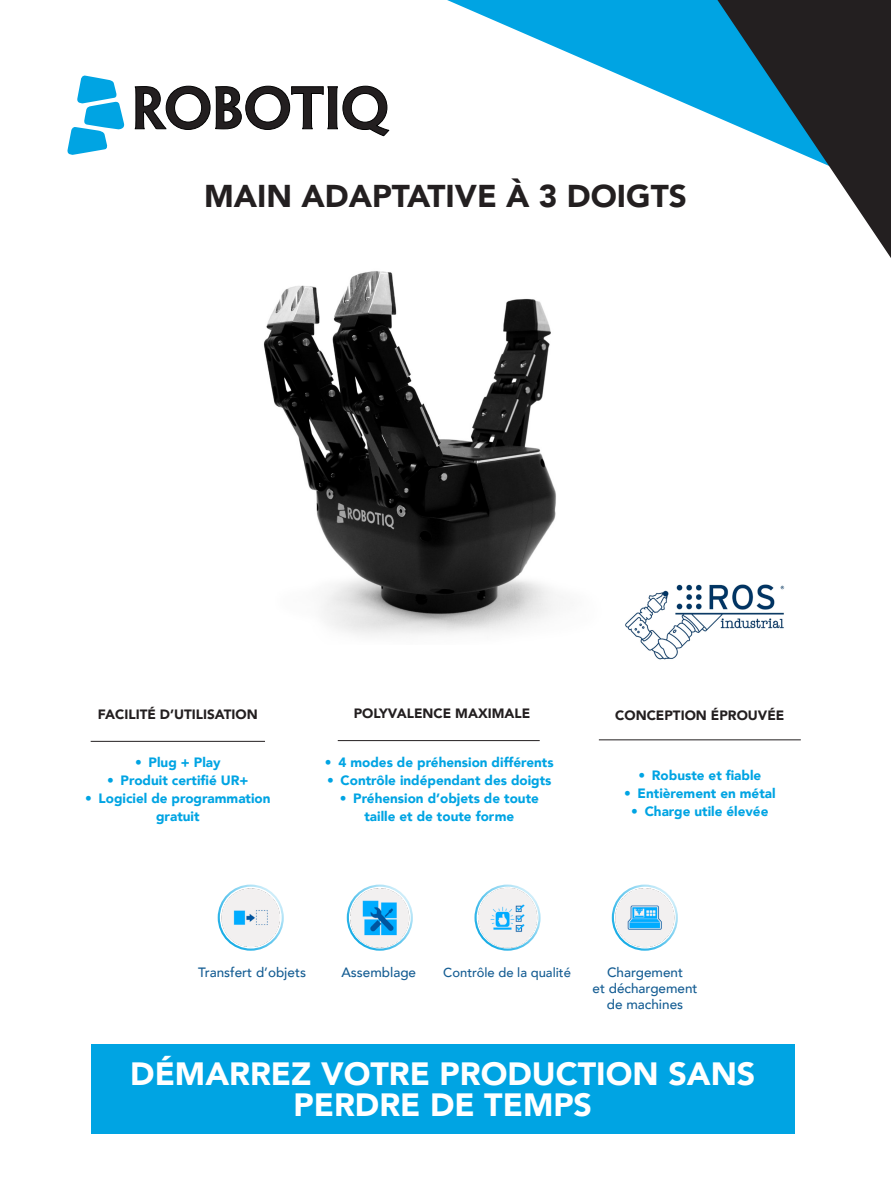
<style>
.page{position:relative;width:891px;height:1188px;background:#fff}
.page>*{position:absolute;margin:0;border:0;box-sizing:border-box;transform-origin:0 0}
.t1{font:900 32.25px/30.9px "Avenir";color:#fff;text-align:center}
.t2{font:900 31.5px "Avenir";color:#231f20}
.t3{font:900 13.5px/18px "Avenir";color:#00a4e3;text-align:center}
.t4{font:500 13.5px/16.2px "Avenir";color:#155d93;text-align:center}
.t5{font:900 13.5px "Avenir";color:#231f20}
.t6{font:500 13.05px "Avenir";color:#155d93}
</style>
<div class="page">
<svg style="left:383px;top:0;width:272px;height:137px"></svg>
<svg style="left:655px;top:0;width:236px;height:258px"></svg>
<svg style="left:135px;top:86px;width:254px;height:50px"></svg>
<svg style="left:67px;top:75px;width:58px;height:80px"></svg>
<hr style="left:91px;top:741px;width:174px;height:1px;background:#231f20">
<hr style="left:338px;top:740px;width:202px;height:1px;background:#231f20">
<hr style="left:599px;top:739px;width:202px;height:1px;background:#231f20">
<div style="left:91px;top:1045px;width:704px;height:89px;background:#00a4e3"></div>
<img style="left:263px;top:228px;width:511px;height:408px">
<img style="left:218px;top:884px;width:66px;height:67px">
<img style="left:611px;top:884px;width:67px;height:67px">
<img style="left:474px;top:884px;width:67px;height:67px">
<img style="left:346px;top:884px;width:67px;height:67px">
<img style="left:609px;top:568px;width:176px;height:92px">
<p class="t2" style="left:204px;top:169px;width:484px">MAIN ADAPTATIVE À 3 DOIGTS</p>
<p class="t5" style="left:98px;top:703px;width:161px">FACILITÉ D’UTILISATION</p>
<p class="t3" style="left:135px;top:753px;width:87px">• Plug + Play</p>
<p class="t3" style="left:107px;top:771px;width:143px">• Produit certifié UR+</p>
<p class="t3" style="left:85px;top:789px;width:187px">• Logiciel de programmation gratuit</p>
<p class="t5" style="left:354px;top:701px;width:178px">POLYVALENCE MAXIMALE</p>
<p class="t5" style="left:615px;top:704px;width:171px">CONCEPTION ÉPROUVÉE</p>
<p class="t3" style="left:325px;top:753px;width:230px">• 4 modes de préhension différents</p>
<p class="t3" style="left:327px;top:771px;width:226px">• Contrôle indépendant des doigts</p>
<p class="t3" style="left:340px;top:789px;width:201px">• Préhension d’objets de toute taille et de toute forme</p>
<p class="t3" style="left:638px;top:766px;width:124px">• Robuste et fiable</p>
<p class="t3" style="left:624px;top:784px;width:153px">• Entièrement en métal</p>
<p class="t3" style="left:631px;top:802px;width:139px">• Charge utile élevée</p>
<p class="t4" style="left:198px;top:964px;width:109px">Transfert d’objets</p>
<p class="t4" style="left:593px;top:964px;width:107px">Chargement<br>et déchargement de machines</p>
<p class="t4" style="left:341px;top:964px;width:76px">Assemblage</p>
<p class="t6" style="left:443px;top:961px;width:129px">Contrôle de la qualité</p>
<p class="t1" style="left:130px;top:1058px;width:627px">DÉMARREZ VOTRE PRODUCTION SANS<br>PERDRE DE TEMPS</p>
</div>
